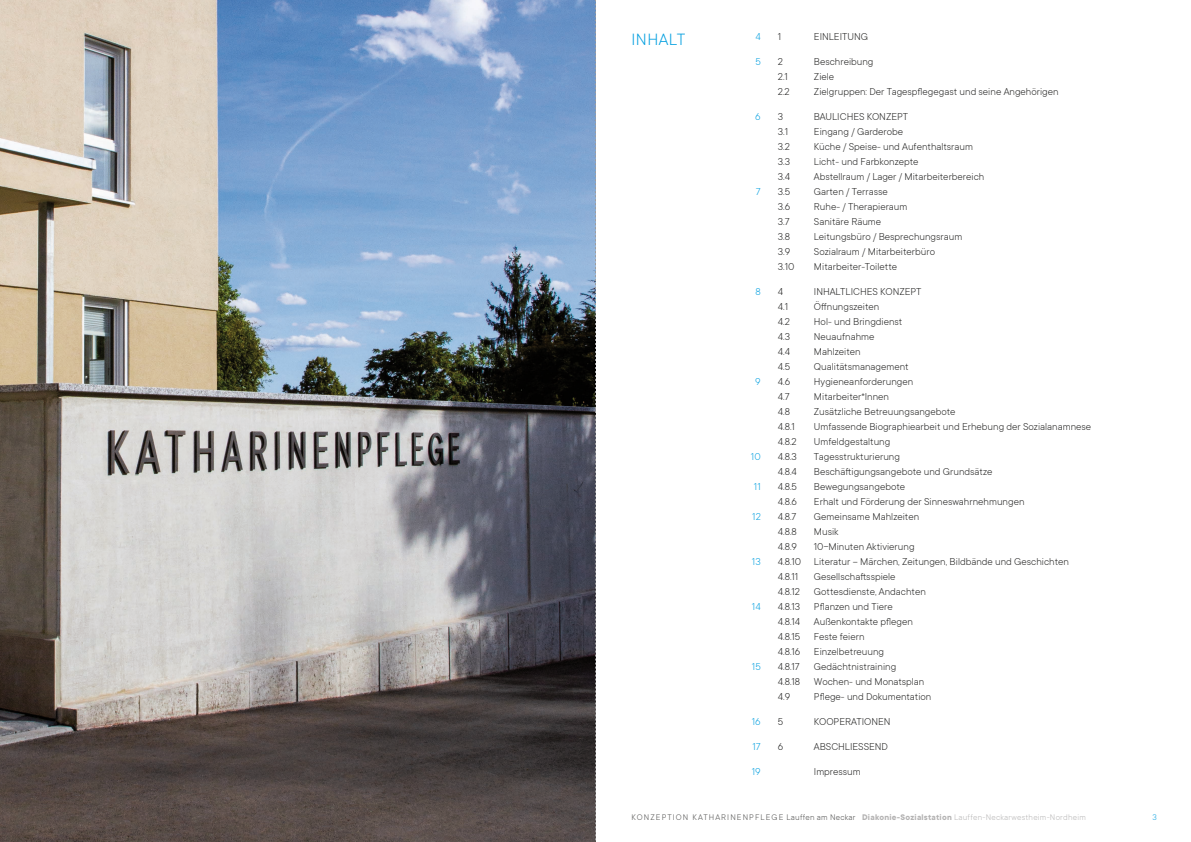
<style>
.page{position:relative;width:1191px;height:842px;background:#fff}
.page>*{position:absolute;margin:0;border:0;box-sizing:border-box;transform-origin:0 0}
.t1{font:300 18px "TT Commons";letter-spacing:.025em;color:#009edf}
.t2{font:300 11px "TT Commons";color:#1c1c1b}
.t3{font:300 11px "TT Commons";letter-spacing:.025em;color:#009edf}
.t4{font:300 9px "TT Commons";letter-spacing:.025em;color:#4a4a49}
.t5{font:300 9px "TT Commons";color:#009edf}
.s1{font-weight:700;color:#b4b3b3}
.s2{color:#b4b3b3}
</style>
<div class="page">
<img style="left:0;top:0;width:595px;height:842px">
<svg style="left:595px;top:0;width:1px;height:842px"></svg>
<p class="t1" style="left:631px;top:30px;width:55px">INHALT</p>
<p class="t3" style="left:755px;top:31px;width:7px">4</p>
<p class="t3" style="left:755px;top:56px;width:7px">5</p>
<p class="t3" style="left:755px;top:111px;width:7px">6</p>
<p class="t3" style="left:756px;top:186px;width:6px">7</p>
<p class="t3" style="left:755px;top:286px;width:7px">8</p>
<p class="t3" style="left:755px;top:376px;width:7px">9</p>
<p class="t3" style="left:751px;top:451px;width:12px">10</p>
<p class="t3" style="left:754px;top:481px;width:8px">11</p>
<p class="t3" style="left:752px;top:511px;width:10px">12</p>
<p class="t3" style="left:752px;top:556px;width:10px">13</p>
<p class="t3" style="left:752px;top:601px;width:10px">14</p>
<p class="t3" style="left:752px;top:661px;width:11px">15</p>
<p class="t3" style="left:751px;top:716px;width:11px">16</p>
<p class="t3" style="left:752px;top:741px;width:10px">17</p>
<p class="t3" style="left:751px;top:766px;width:11px">19</p>
<p class="t2" style="left:778px;top:31px;width:5px">1</p>
<p class="t2" style="left:814px;top:31px;width:56px">EINLEITUNG</p>
<p class="t2" style="left:778px;top:56px;width:7px">2</p>
<p class="t2" style="left:814px;top:56px;width:61px">Beschreibung</p>
<p class="t2" style="left:778px;top:71px;width:12px">2.1</p>
<p class="t2" style="left:814px;top:71px;width:22px">Ziele</p>
<p class="t2" style="left:778px;top:86px;width:13px">2.2</p>
<p class="t2" style="left:814px;top:86px;width:246px">Zielgruppen: Der Tagespflegegast und seine Angehörigen</p>
<p class="t2" style="left:778px;top:111px;width:7px">3</p>
<p class="t2" style="left:814px;top:111px;width:96px">BAULICHES KONZEPT</p>
<p class="t2" style="left:778px;top:126px;width:12px">3.1</p>
<p class="t2" style="left:814px;top:126px;width:91px">Eingang / Garderobe</p>
<p class="t2" style="left:778px;top:141px;width:13px">3.2</p>
<p class="t2" style="left:814px;top:141px;width:161px">Küche / Speise- und Aufenthaltsraum</p>
<p class="t2" style="left:778px;top:156px;width:14px">3.3</p>
<p class="t2" style="left:814px;top:156px;width:106px">Licht- und Farbkonzepte</p>
<p class="t2" style="left:778px;top:171px;width:14px">3.4</p>
<p class="t2" style="left:814px;top:171px;width:172px">Abstellraum / Lager / Mitarbeiterbereich</p>
<p class="t2" style="left:778px;top:186px;width:14px">3.5</p>
<p class="t2" style="left:814px;top:186px;width:75px">Garten / Terrasse</p>
<p class="t2" style="left:778px;top:201px;width:14px">3.6</p>
<p class="t2" style="left:814px;top:201px;width:95px">Ruhe- / Therapieraum</p>
<p class="t2" style="left:778px;top:216px;width:13px">3.7</p>
<p class="t2" style="left:814px;top:216px;width:69px">Sanitäre Räume</p>
<p class="t2" style="left:778px;top:231px;width:14px">3.8</p>
<p class="t2" style="left:814px;top:231px;width:150px">Leitungsbüro / Besprechungsraum</p>
<p class="t2" style="left:778px;top:246px;width:14px">3.9</p>
<p class="t2" style="left:814px;top:246px;width:123px">Sozialraum / Mitarbeiterbüro</p>
<p class="t2" style="left:778px;top:261px;width:18px">3.10</p>
<p class="t2" style="left:814px;top:261px;width:85px">Mitarbeiter-Toilette</p>
<p class="t2" style="left:778px;top:286px;width:7px">4</p>
<p class="t2" style="left:814px;top:286px;width:109px">INHALTLICHES KONZEPT</p>
<p class="t2" style="left:778px;top:301px;width:12px">4.1</p>
<p class="t2" style="left:814px;top:301px;width:67px">Öffnungszeiten</p>
<p class="t2" style="left:778px;top:316px;width:13px">4.2</p>
<p class="t2" style="left:814px;top:316px;width:90px">Hol- und Bringdienst</p>
<p class="t2" style="left:778px;top:331px;width:14px">4.3</p>
<p class="t2" style="left:814px;top:331px;width:62px">Neuaufnahme</p>
<p class="t2" style="left:778px;top:346px;width:14px">4.4</p>
<p class="t2" style="left:814px;top:346px;width:48px">Mahlzeiten</p>
<p class="t2" style="left:778px;top:361px;width:14px">4.5</p>
<p class="t2" style="left:814px;top:361px;width:96px">Qualitätsmanagement</p>
<p class="t2" style="left:778px;top:376px;width:14px">4.6</p>
<p class="t2" style="left:814px;top:376px;width:101px">Hygieneanforderungen</p>
<p class="t2" style="left:778px;top:391px;width:13px">4.7</p>
<p class="t2" style="left:814px;top:391px;width:77px">Mitarbeiter*Innen</p>
<p class="t2" style="left:778px;top:406px;width:14px">4.8</p>
<p class="t2" style="left:814px;top:406px;width:143px">Zusätzliche Betreuungsangebote</p>
<p class="t2" style="left:778px;top:421px;width:19px">4.8.1</p>
<p class="t2" style="left:814px;top:421px;width:279px">Umfassende Biographiearbeit und Erhebung der Sozialanamnese</p>
<p class="t2" style="left:778px;top:436px;width:20px">4.8.2</p>
<p class="t2" style="left:814px;top:436px;width:78px">Umfeldgestaltung</p>
<p class="t2" style="left:778px;top:451px;width:20px">4.8.3</p>
<p class="t2" style="left:814px;top:451px;width:88px">Tagesstrukturierung</p>
<p class="t2" style="left:778px;top:466px;width:21px">4.8.4</p>
<p class="t2" style="left:814px;top:466px;width:180px">Beschäftigungsangebote und Grundsätze</p>
<p class="t2" style="left:778px;top:481px;width:21px">4.8.5</p>
<p class="t2" style="left:814px;top:481px;width:93px">Bewegungsangebote</p>
<p class="t2" style="left:778px;top:496px;width:21px">4.8.6</p>
<p class="t2" style="left:814px;top:496px;width:212px">Erhalt und Förderung der Sinneswahrnehmungen</p>
<p class="t2" style="left:778px;top:511px;width:20px">4.8.7</p>
<p class="t2" style="left:814px;top:511px;width:107px">Gemeinsame Mahlzeiten</p>
<p class="t2" style="left:778px;top:526px;width:20px">4.8.8</p>
<p class="t2" style="left:814px;top:526px;width:26px">Musik</p>
<p class="t2" style="left:778px;top:541px;width:21px">4.8.9</p>
<p class="t2" style="left:814px;top:541px;width:102px">10-Minuten Aktivierung</p>
<p class="t2" style="left:778px;top:556px;width:293px">4.8.10 Literatur – Märchen, Zeitungen, Bildbände und Geschichten</p>
<p class="t2" style="left:778px;top:571px;width:22px">4.8.11</p>
<p class="t2" style="left:814px;top:571px;width:83px">Gesellschaftsspiele</p>
<p class="t2" style="left:778px;top:586px;width:24px">4.8.12</p>
<p class="t2" style="left:814px;top:586px;width:113px">Gottesdienste, Andachten</p>
<p class="t2" style="left:778px;top:601px;width:116px">4.8.13 Pflanzen und Tiere</p>
<p class="t2" style="left:778px;top:616px;width:137px">4.8.14 Außenkontakte pflegen</p>
<p class="t2" style="left:778px;top:631px;width:88px">4.8.15 Feste feiern</p>
<p class="t2" style="left:778px;top:646px;width:108px">4.8.16 Einzelbetreuung</p>
<p class="t2" style="left:778px;top:661px;width:23px">4.8.17</p>
<p class="t2" style="left:814px;top:661px;width:84px">Gedächtnistraining</p>
<p class="t2" style="left:778px;top:676px;width:148px">4.8.18 Wochen- und Monatsplan</p>
<p class="t2" style="left:778px;top:691px;width:14px">4.9</p>
<p class="t2" style="left:814px;top:691px;width:119px">Pflege- und Dokumentation</p>
<p class="t2" style="left:778px;top:716px;width:7px">5</p>
<p class="t2" style="left:814px;top:716px;width:78px">KOOPERATIONEN</p>
<p class="t2" style="left:778px;top:741px;width:7px">6</p>
<p class="t2" style="left:814px;top:741px;width:76px">ABSCHLIESSEND</p>
<p class="t2" style="left:814px;top:766px;width:48px">Impressum</p>
<p class="t4" style="left:631px;top:812px;width:456px">KONZEPTION KATHARINENPFLEGE Lauffen am Neckar <span class="s1">Diakonie-Sozialstation</span> <span class="s2">Lauffen-Neckarwestheim-Nordheim</span></p>
<p class="t5" style="left:1152px;top:812px;width:6px">3</p>
</div>
